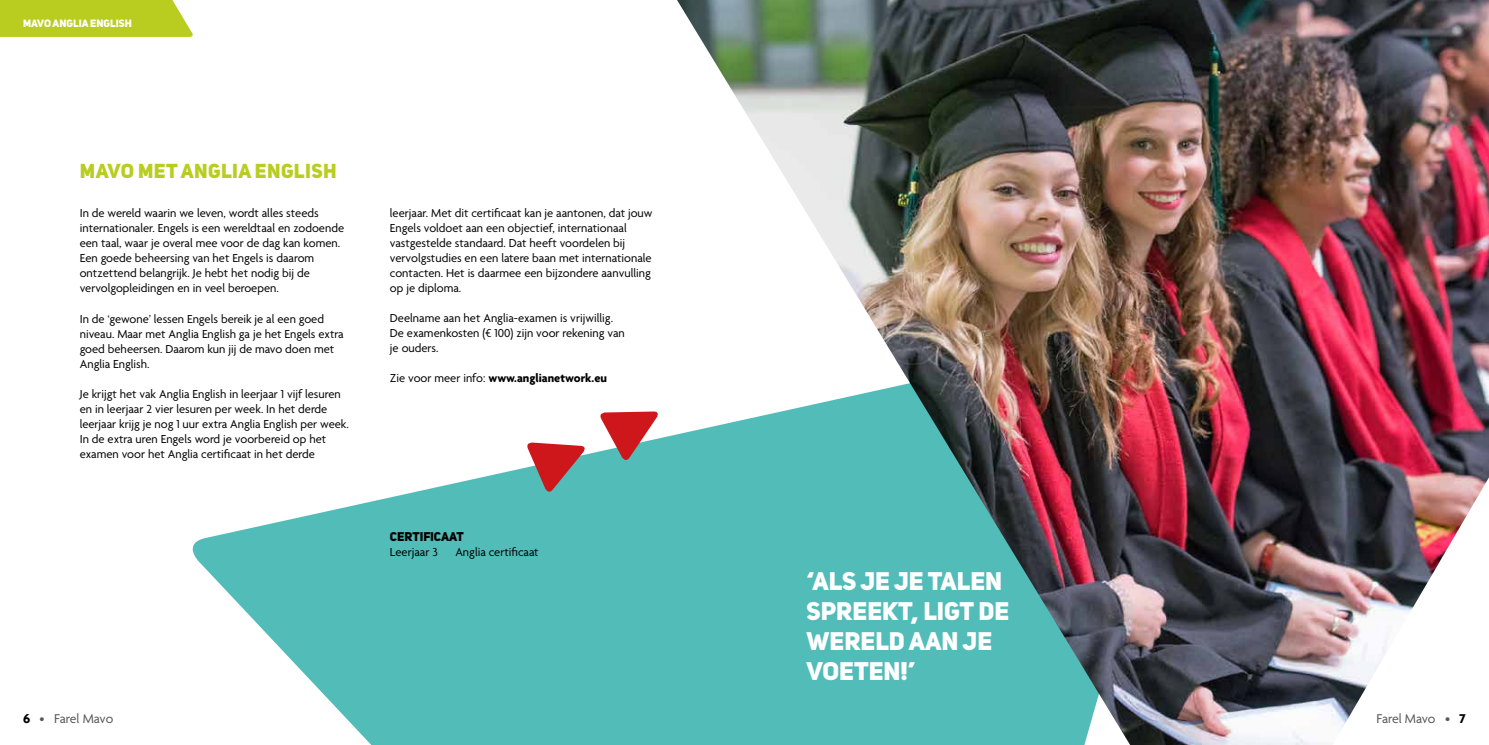
<style>
.page{position:relative;width:1489px;height:745px;background:#fff}
.page>*{position:absolute;margin:0;border:0;box-sizing:border-box;transform-origin:0 0}
.t1{font:25.12px/30.1px "Uni Sans Heavy CAPS";color:#fff}
.t2{font:20px "Uni Sans Heavy CAPS";letter-spacing:.02em;color:#b9cd21}
.t3{font:13.75px "Agenda";letter-spacing:-.015em;color:#575756}
.t4{font:12.5px/15px "Agenda";color:#000}
.t5{font:700 12.5px "Agenda";color:#000}
.t6{font:12.5px "Uni Sans Heavy CAPS";color:#000}
.t7{font:10.5px "Uni Sans Heavy CAPS";color:#fff}
.s1{font-weight:400}
.s2{font-weight:700;color:#000}
</style>
<div class="page">
<svg style="left:192px;top:434px;width:485px;height:310px;fill:#51bcb8"></svg>
<svg style="left:597px;top:411px;width:64px;height:52px"></svg>
<svg style="left:525px;top:442px;width:63px;height:53px;background:#9c7373"></svg>
<svg style="left:0;top:0;width:193px;height:37px;background:#bccf2c"></svg>
<img style="left:677px;top:0;width:811px;height:744px">
<p class="t7" style="left:23px;top:16px;width:110px">MAVO ANGLIA ENGLISH</p>
<h2 class="t2" style="left:80px;top:158px;width:258px">MAVO MET ANGLIA ENGLISH</h2>
<p class="t4" style="left:80px;top:206px;width:266px">In de wereld waarin we leven, wordt alles steeds internationaler. Engels is een wereldtaal en zodoende een taal, waar je overal mee voor de dag kan komen.<br>Een goede beheersing van het Engels is daarom ontzettend belangrijk. Je hebt het nodig bij de vervolgopleidingen en in veel beroepen.</p>
<p class="t4" style="left:80px;top:311px;width:265px">In de ‘gewone’ lessen Engels bereik je al een goed niveau. Maar met Anglia English ga je het Engels extra goed beheersen. Daarom kun jij de mavo doen met Anglia English.</p>
<p class="t4" style="left:80px;top:386px;width:271px">Je krijgt het vak Anglia English in leerjaar 1 vijf lesuren en in leerjaar 2 vier lesuren per week. In het derde leerjaar krijg je nog 1 uur extra Anglia English per week.<br>In de extra uren Engels word je voorbereid op het examen voor het Anglia certificaat in het derde</p>
<p class="t4" style="left:390px;top:206px;width:264px">leerjaar. Met dit certificaat kan je aantonen, dat jouw Engels voldoet aan een objectief, internationaal vastgestelde standaard. Dat heeft voordelen bij vervolgstudies en een latere baan met internationale contacten. Het is daarmee een bijzondere aanvulling op je diploma.</p>
<p class="t4" style="left:390px;top:311px;width:236px">Deelname aan het Anglia-examen is vrijwillig.<br>De examenkosten (€ 100) zijn voor rekening van je ouders.</p>
<p class="t5" style="left:390px;top:371px;width:218px"><span class="s1">Zie voor meer info:</span> www.anglianetwork.eu</p>
<p class="t6" style="left:390px;top:528px;width:75px">CERTIFICAAT</p>
<p class="t4" style="left:390px;top:544px;width:49px">Leerjaar 3</p>
<p class="t4" style="left:455px;top:544px;width:85px">Anglia certificaat</p>
<h1 class="t1" style="left:806px;top:565px;width:204px">‘ALS JE JE TALEN<br>SPREEKT, LIGT DE<br>WERELD AAN JE<br>VOETEN!’</h1>
<p class="t3" style="left:23px;top:710px;width:92px"><span class="s2">6</span> • Farel Mavo</p>
<p class="t3" style="left:1376px;top:710px;width:91px">Farel Mavo • <span class="s2">7</span></p>
</div>
